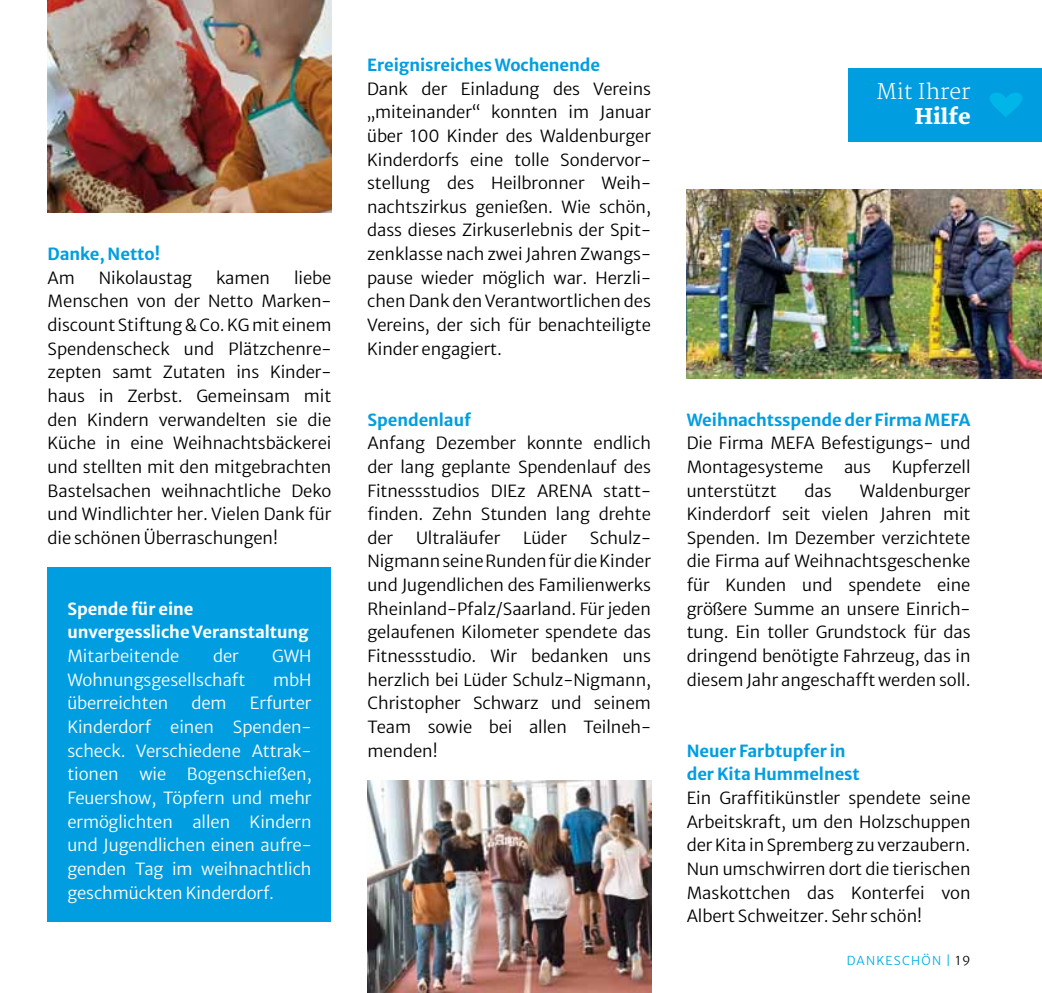
<style>
.page{position:relative;width:1042px;height:993px;background:#fff}
.page>*{position:absolute;margin:0;border:0;box-sizing:border-box;transform-origin:0 0}
.t1{font:300 21px "Merriweather";color:#fff}
.t2{font:800 21px "Merriweather";color:#fff}
.t3{font:300 16.62px/23.6px "Merriweather Sans";letter-spacing:-.005em;color:#000;text-align:justify}
.t4{font:300 16.62px/23.6px "Merriweather Sans";letter-spacing:-.005em;color:#fff;text-align:justify}
.t5{font:700 16.62px/23.6px "Merriweather Sans";letter-spacing:-.005em;color:#009ee0}
.t6{font:700 16.62px/23.6px "Merriweather Sans";letter-spacing:-.005em;color:#fff}
.t7{font:300 12.25px "Merriweather Sans";letter-spacing:.1em;color:#00b0e6}
.s1{color:#000}
</style>
<div class="page">
<div style="left:849px;top:68px;width:193px;height:74px;background:#009ee0"></div>
<svg style="left:990px;top:93px;width:32px;height:24px"></svg>
<div style="left:47px;top:567px;width:284px;height:354px;background:#009ee0"></div>
<img style="left:48px;top:0;width:283px;height:213px">
<img style="left:367px;top:780px;width:284px;height:212px">
<img style="left:687px;top:189px;width:355px;height:189px">
<p class="t5" style="left:48px;top:240px;width:114px">Danke, Netto!</p>
<p class="t3" style="left:48px;top:264px;width:29px">Am</p>
<p class="t3" style="left:99px;top:264px;width:95px">Nikolaustag</p>
<p class="t3" style="left:216px;top:264px;width:56px">kamen</p>
<p class="t3" style="left:48px;top:264px;width:285px;text-indent:246px">liebe Menschen von der Netto Marken&shy;discount Stiftung &amp; Co. KG mit einem Spendenscheck und Plätzchenre&shy;zepten samt Zutaten ins Kinder&shy;haus in Zerbst. Gemeinsam mit den Kindern verwandelten sie die Küche in eine Weihnachtsbäckerei und stellten mit den mitgebrachten Bastelsachen weihnachtliche Deko und Windlichter her. Vielen Dank für die schönen Überraschungen!</p>
<p class="t6" style="left:67px;top:595px;width:243px">Spende für eine unvergessliche Veranstaltung</p>
<p class="t4" style="left:67px;top:642px;width:114px">Mitarbeitende</p>
<p class="t4" style="left:213px;top:642px;width:27px">der</p>
<p class="t4" style="left:272px;top:642px;width:41px">GWH</p>
<p class="t4" style="left:67px;top:665px;width:179px">Wohnungsgesellschaft</p>
<p class="t4" style="left:273px;top:665px;width:40px">mbH</p>
<p class="t4" style="left:67px;top:689px;width:102px">überreichten</p>
<p class="t4" style="left:191px;top:689px;width:37px">dem</p>
<p class="t4" style="left:67px;top:689px;width:246px;text-indent:182px">Erfurter Kinderdorf einen Spenden&shy;scheck. Verschiedene Attrak&shy;tionen wie Bogenschießen, Feuershow, Töpfern und mehr ermöglichten allen Kindern und Jugendlichen einen aufre&shy;genden Tag im weihnachtlich geschmückten Kinderdorf.</p>
<p class="t5" style="left:367px;top:51px;width:234px">Ereignisreiches Wochenende</p>
<p class="t3" style="left:367px;top:75px;width:285px">Dank der Einladung des Vereins „miteinander“ konnten im Januar über 100 Kinder des Waldenburger Kinderdorfs eine tolle Sondervor&shy;stellung des Heilbronner Weih&shy;nachtszirkus genießen. Wie schön, dass dieses Zirkuserlebnis der Spit&shy;zenklasse nach zwei Jahren Zwangs&shy;pause wieder möglich war. Herzli&shy;chen Dank den Verantwortlichen des Vereins, der sich für benachteiligte Kinder engagiert.</p>
<p class="t5" style="left:367px;top:406px;width:105px">Spendenlauf</p>
<p class="t3" style="left:367px;top:429px;width:285px">Anfang Dezember konnte endlich der lang geplante Spendenlauf des Fitnessstudios DIEz ARENA statt&shy;finden. Zehn Stunden lang drehte der</p>
<p class="t3" style="left:416px;top:524px;width:86px">Ultraläufer</p>
<p class="t3" style="left:523px;top:524px;width:45px">Lüder</p>
<p class="t3" style="left:367px;top:524px;width:285px;text-indent:222px">Schulz-Nigmann seine Runden für die Kinder und Jugendlichen des Familienwerks Rheinland-Pfalz/Saarland. Für jeden gelaufenen Kilometer spendete das Fitnessstudio. Wir bedanken uns herzlich bei Lüder Schulz-Nigmann, Christopher Schwarz und seinem Team sowie bei allen Teilneh&shy;menden!</p>
<p class="t1" style="left:876px;top:79px;width:96px">Mit Ihrer</p>
<p class="t2" style="left:915px;top:104px;width:57px">Hilfe</p>
<p class="t5" style="left:687px;top:405px;width:285px">Weihnachtsspende der Firma MEFA</p>
<p class="t3" style="left:687px;top:429px;width:285px">Die Firma MEFA Befestigungs- und Montagesysteme aus Kupferzell unterstützt</p>
<p class="t3" style="left:687px;top:476px;width:285px;text-indent:173px">Waldenburger Kinderdorf seit vielen Jahren mit Spenden. Im Dezember verzichtete die Firma auf Weihnachtsgeschenke für Kunden und spendete eine größere Summe an unsere Einrich&shy;tung. Ein toller Grundstock für das dringend benötigte Fahrzeug, das in diesem Jahr angeschafft werden soll.</p>
<p class="t3" style="left:804px;top:476px;width:29px">das</p>
<p class="t5" style="left:687px;top:736px;width:175px">Neuer Farbtupfer in der Kita Hummelnest</p>
<p class="t3" style="left:687px;top:784px;width:285px">Ein Graffitikünstler spendete seine Arbeitskraft, um den Holzschuppen der Kita in Spremberg zu verzaubern.<br>Nun umschwirren dort die tierischen Maskottchen das Konterfei von Albert Schweitzer. Sehr schön!</p>
<p class="t7" style="left:846px;top:949px;width:125px">DANKESCHÖN | <span class="s1">19</span></p>
</div>
